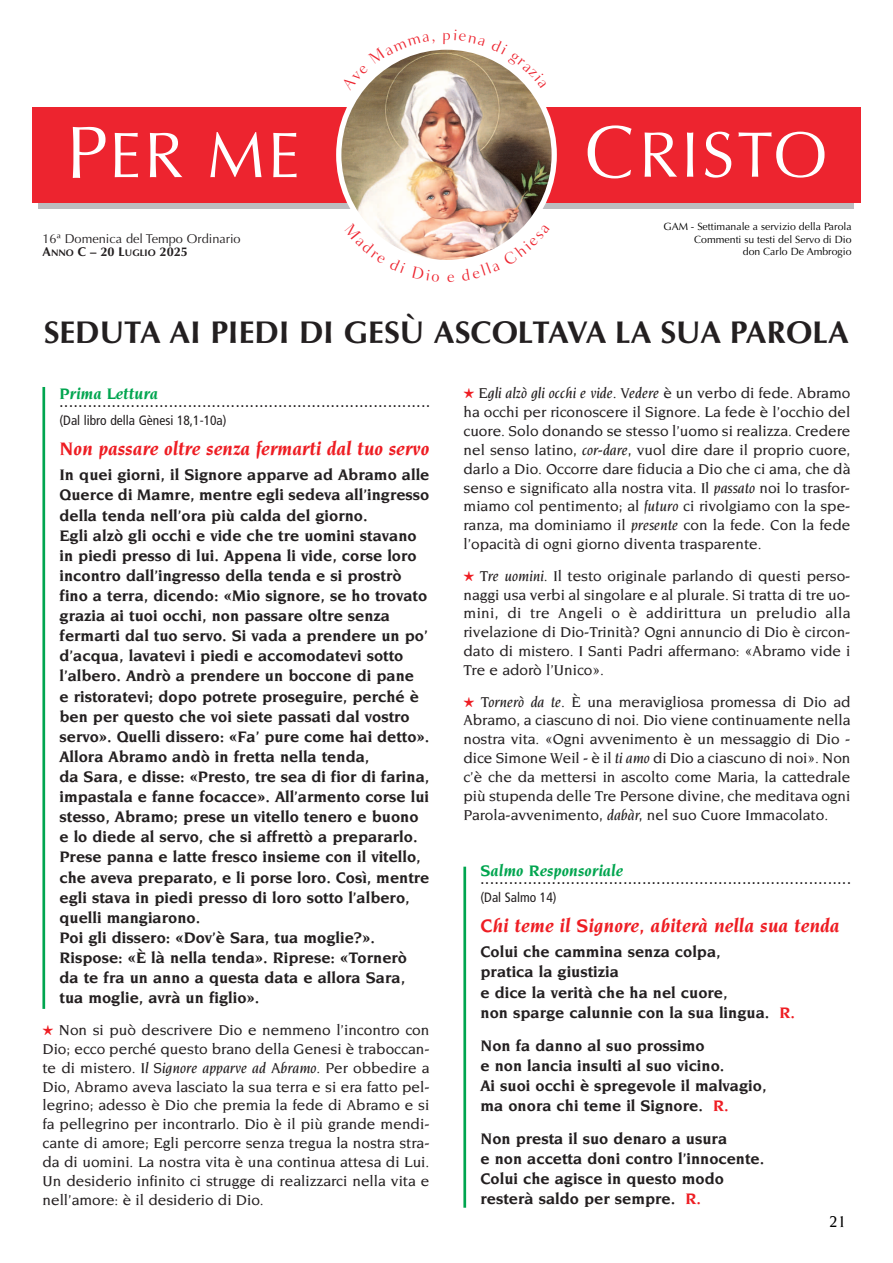
<style>
.page{position:relative;width:893px;height:1263px;background:#fff}
.page>*{position:absolute;margin:0;border:0;box-sizing:border-box;transform-origin:0 0}
.t1{font:700 31.5px "Optima";color:#231f20}
.t2{font:italic 700 19.5px "Novarese";letter-spacing:-.005em;color:#ee1d23}
.t3{font:500 16.95px "Novarese";color:#000}
.t4{font:700 16.5px/20.1px "Novarese";color:#231f20}
.t5{font:condensed 16.5px "Frutiger";color:#231f20}
.t6{font:italic 700 16.5px "Novarese";color:#00a54f}
.t7{font:500 15.45px/18.9px "Novarese";color:#231f20;text-align:justify}
.t8{font:condensed 13.5px "Frutiger";color:#231f20}
.t9{font:12.75px "Optima";color:#231f20}
.t10{font:700 12.75px "Optima";color:#231f20}
.t11{font:10.5px/12.6px "Optima";color:#000001;text-align:right}
.s1{font-size:9.6px}
.s2{font-family:"Monotype Sorts";font-weight:400;font-size:13.5px;color:#ee1d23}
.s3{font-style:italic}
.s4{color:#ee1d23}
</style>
<div class="page">
<div style="left:38px;top:119px;width:816px;height:90px;background:#bcbdc0"></div>
<div style="left:32px;top:107px;width:828px;height:96px;background:#ed242f"></div>
<img style="left:340px;top:50px;width:212px;height:209px">
<div style="left:336px;top:44px;width:221px;height:221px;border:5px solid #fff;border-radius:50%"></div>
<svg style="left:73px;top:127px;width:33px;height:51px"></svg>
<svg style="left:115px;top:133px;width:23px;height:44px"></svg>
<svg style="left:150px;top:133px;width:32px;height:44px"></svg>
<svg style="left:210px;top:132px;width:51px;height:45px"></svg>
<svg style="left:273px;top:133px;width:24px;height:44px"></svg>
<svg style="left:588px;top:125px;width:44px;height:53px"></svg>
<svg style="left:645px;top:132px;width:32px;height:45px"></svg>
<svg style="left:687px;top:132px;width:6px;height:45px"></svg>
<svg style="left:705px;top:132px;width:26px;height:46px"></svg>
<svg style="left:738px;top:132px;width:86px;height:46px"></svg>
<hr style="left:42px;top:387px;width:3px;height:622px;background:#00a54f">
<hr style="left:463px;top:867px;width:3px;height:341px;background:#00a54f">
<svg style="left:341px;top:45px;width:94px;height:45px"></svg>
<svg style="left:443px;top:44px;width:22px;height:2px"></svg>
<svg style="left:491px;top:50px;width:56px;height:38px"></svg>
<svg style="left:344px;top:222px;width:62px;height:37px"></svg>
<svg style="left:461px;top:224px;width:89px;height:40px"></svg>
<p class="t9" style="left:43px;top:232px;width:200px">16ª Domenica del Tempo Ordinario</p>
<p class="t10" style="left:43px;top:246px;width:147px">A<span class="s1">NNO</span> C – 20 L<span class="s1">UGLIO</span> 2025</p>
<p class="t11" style="left:663px;top:221px;width:190px">GAM - Settimanale a servizio della Parola<br>Commenti su testi del Servo di Dio<br>don Carlo De Ambrogio</p>
<p class="t1" style="left:44px;top:319px;width:807px">SEDUTA AI PIEDI DI GESÙ ASCOLTAVA LA SUA PAROLA</p>
<p class="t6" style="left:60px;top:387px;width:100px">Prima Lettura</p>
<p class="t5" style="left:60px;top:395px;width:372px">..............................................................................</p>
<p class="t8" style="left:60px;top:415px;width:169px">(Dal libro della Gènesi 18,1-10a)</p>
<p class="t2" style="left:60px;top:440px;width:371px">Non passare oltre senza fermarti dal tuo servo</p>
<p class="t4" style="left:60px;top:466px;width:371px">In quei giorni, il Signore apparve ad Abramo alle<br>Querce di Mamre, mentre egli sedeva all’ingresso</p>
<p class="t4" style="left:60px;top:506px;width:310px">della tenda nell’ora più calda del giorno.</p>
<p class="t4" style="left:60px;top:526px;width:359px;text-align:justify">Egli alzò gli occhi e vide che tre uomini stavano in piedi presso di lui. Appena li vide, corse loro incontro dall’ingresso della tenda e si prostrò</p>
<p class="t4" style="left:60px;top:586px;width:369px">fino a terra, dicendo: «Mio signore, se ho trovato grazia ai tuoi occhi, non passare oltre senza</p>
<p class="t4" style="left:60px;top:627px;width:370px">fermarti dal tuo servo. Si vada a prendere un po’ d’acqua, lavatevi i piedi e accomodatevi sotto l’albero. Andrò a prendere un boccone di pane</p>
<p class="t4" style="left:60px;top:687px;width:361px">e ristoratevi; dopo potrete proseguire, perché è ben per questo che voi siete passati dal vostro</p>
<p class="t4" style="left:60px;top:727px;width:371px">servo». Quelli dissero: «Fa’ pure come hai detto».</p>
<p class="t4" style="left:60px;top:747px;width:311px">Allora Abramo andò in fretta nella tenda,</p>
<p class="t4" style="left:60px;top:767px;width:371px">da Sara, e disse: «Presto, tre sea di fior di farina,</p>
<p class="t4" style="left:60px;top:788px;width:371px">impastala e fanne focacce». All’armento corse lui stesso, Abramo; prese un vitello tenero e buono e lo diede al servo, che si affrettò a prepararlo.<br>Prese panna e latte fresco insieme con il vitello,</p>
<p class="t4" style="left:60px;top:868px;width:371px">che aveva preparato, e li porse loro. Così, mentre</p>
<p class="t4" style="left:60px;top:888px;width:352px">egli stava in piedi presso di loro sotto l’albero, quelli mangiarono.</p>
<p class="t4" style="left:60px;top:928px;width:317px">Poi gli dissero: «Dov’è Sara, tua moglie?».</p>
<p class="t4" style="left:60px;top:948px;width:349px;text-align:justify">Rispose: «È là nella tenda». Riprese: «Tornerò da te fra un anno a questa data e allora Sara, tua moglie, avrà un figlio».</p>
<p class="t7" style="left:43px;top:1021px;width:388px"><span class="s2">H</span> Non si può descrivere Dio e nemmeno l’incontro con Dio; ecco perché questo brano della Genesi è traboccan&shy;te di mistero. <span class="s3">Il Signore apparve ad Abramo</span>. Per obbedire a Dio, Abramo aveva lasciato la sua terra e si era fatto pel&shy;legrino; adesso è Dio che premia la fede di Abramo e si fa pellegrino per incontrarlo. Dio è il più grande mendi&shy;cante di amore; Egli percorre senza tregua la nostra stra&shy;da di uomini. La nostra vita è una continua attesa di Lui.<br>Un desiderio infinito ci strugge di realizzarci nella vita e nell’amore: è il desiderio di Dio.</p>
<p class="t7" style="left:463px;top:385px;width:388px"><span class="s2">H</span> <span class="s3">Egli alzò gli occhi e vide. Vedere</span> è un verbo di fede. Abramo ha occhi per riconoscere il Signore. La fede è l’occhio del cuore. Solo donando se stesso l’uomo si realizza. Credere nel senso latino, <span class="s3">cor-dare</span>, vuol dire dare il proprio cuore, darlo a Dio. Occorre dare fiducia a Dio che ci ama, che dà senso e significato alla nostra vita. Il <span class="s3">passato</span> noi lo trasfor&shy;miamo col pentimento; al <span class="s3">futuro</span> ci rivolgiamo con la spe&shy;ranza, ma dominiamo il <span class="s3">presente</span> con la fede. Con la fede l’opacità di ogni giorno diventa trasparente.</p>
<p class="t7" style="left:463px;top:567px;width:388px"><span class="s2">H</span> <span class="s3">Tre uomini.</span> Il testo originale parlando di questi perso&shy;naggi usa verbi al singolare e al plurale. Si tratta di tre uo&shy;mini, di tre Angeli o è addirittura un preludio alla rivelazione di Dio-Trinità? Ogni annuncio di Dio è circon&shy;dato di mistero. I Santi Padri affermano: «Abramo vide i Tre e adorò l’Unico».</p>
<p class="t7" style="left:463px;top:693px;width:388px"><span class="s2">H</span> <span class="s3">Tornerò da te.</span> È una meravigliosa promessa di Dio ad Abramo, a ciascuno di noi. Dio viene continuamente nella nostra vita. «Ogni avvenimento è un messaggio di Dio - dice Simone Weil - è il <span class="s3">ti amo</span> di Dio a ciascuno di noi». Non c’è che da mettersi in ascolto come Maria, la cattedrale più stupenda delle Tre Persone divine, che meditava ogni Parola-avvenimento, <span class="s3">dabàr,</span> nel suo Cuore Immacolato.</p>
<p class="t6" style="left:480px;top:864px;width:144px">Salmo Responsoriale</p>
<p class="t5" style="left:480px;top:872px;width:372px">..............................................................................</p>
<p class="t8" style="left:480px;top:892px;width:78px">(Dal Salmo 14)</p>
<p class="t2" style="left:480px;top:917px;width:361px">Chi teme il Signore, abiterà nella sua tenda</p>
<p class="t4" style="left:480px;top:943px;width:242px">Colui che cammina senza colpa,</p>
<p class="t4" style="left:480px;top:963px;width:140px">pratica la giustizia</p>
<p class="t4" style="left:480px;top:983px;width:249px">e dice la verità che ha nel cuore,</p>
<p class="t4" style="left:480px;top:1003px;width:316px">non sparge calunnie con la sua lingua. <span class="s4">R.</span></p>
<p class="t4" style="left:480px;top:1036px;width:226px">Non fa danno al suo prossimo</p>
<p class="t4" style="left:480px;top:1056px;width:245px">e non lancia insulti al suo vicino.</p>
<p class="t4" style="left:480px;top:1076px;width:288px">Ai suoi occhi è spregevole il malvagio,</p>
<p class="t4" style="left:480px;top:1096px;width:250px">ma onora chi teme il Signore. <span class="s4">R.</span></p>
<p class="t4" style="left:480px;top:1129px;width:248px">Non presta il suo denaro a usura</p>
<p class="t4" style="left:480px;top:1149px;width:285px">e non accetta doni contro l’innocente.</p>
<p class="t4" style="left:480px;top:1169px;width:245px">Colui che agisce in questo modo</p>
<p class="t4" style="left:480px;top:1190px;width:222px">resterà saldo per sempre. <span class="s4">R.</span></p>
<p class="t3" style="left:829px;top:1215px;width:18px">21</p>
</div>
